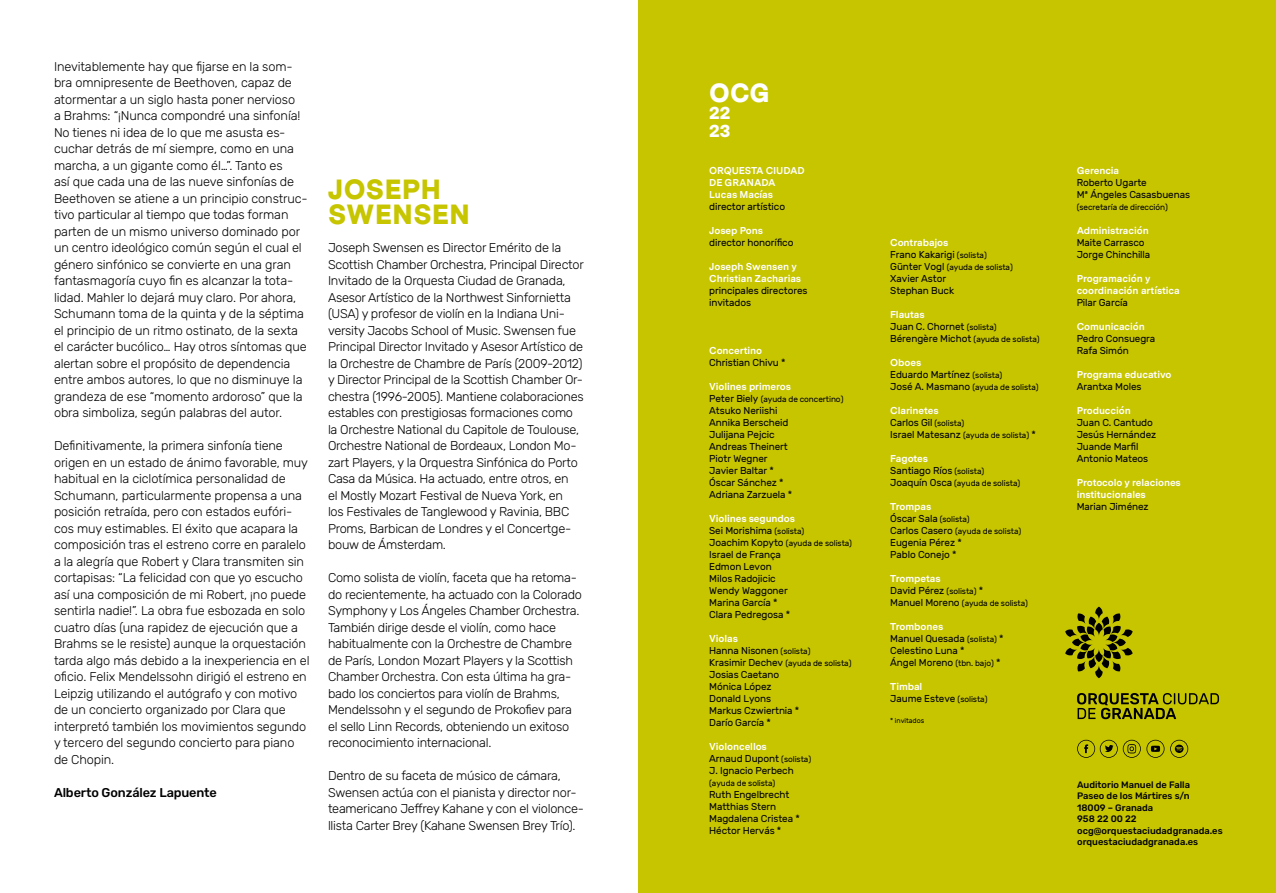
<style>
.page{position:relative;width:1276px;height:893px;background:#fff}
.page>*{position:absolute;margin:0;border:0;box-sizing:border-box;transform-origin:0 0}
.t1{font:900 27.75px/25.5px "Messina Sans";letter-spacing:.01em;color:#c6c500}
.t2{font:900 26.25px "Messina Sans";color:#fff}
.t3{font:900 17.7px/18px "Messina Sans";color:#fff}
.t4{font:300 12.75px/16.5px "Rubik";letter-spacing:-.02em;color:#000}
.t5{font:500 12.75px "Rubik";letter-spacing:-.01em;color:#000}
.t6{font:10.05px/12px "Rubik";letter-spacing:-.01em;color:#000}
.t7{font:700 10.05px/12px "Messina Sans";letter-spacing:-.01em;color:#fff}
.t8{font:500 9.3px/11.6px "Rubik";color:#000}
.t9{font:8.25px "Rubik";letter-spacing:-.01em;color:#000}
.t10{font:7.05px "Rubik";letter-spacing:-.01em;color:#000}
.s1{font-size:8.25px}
.s2{font-size:10.05px}
</style>
<div class="page">
<div style="left:638px;top:0;width:638px;height:893px;background:#c6c500"></div>
<svg style="left:1077px;top:740px;width:63px;height:18px"></svg>
<svg style="left:1146px;top:740px;width:18px;height:18px"></svg>
<svg style="left:1170px;top:740px;width:18px;height:18px"></svg>
<svg style="left:1077px;top:693px;width:142px;height:26px"></svg>
<svg style="left:1065px;top:607px;width:67px;height:71px"></svg>
<p class="t4" style="left:54px;top:58px;width:255px">Inevitablemente hay que fijarse en la som&shy;bra omnipresente de Beethoven, capaz de atormentar a un siglo hasta poner nervioso<br>a Brahms: “¡Nunca compondré una sinfonía!<br>No tienes ni idea de lo que me asusta es&shy;cuchar detrás de mí siempre, como en una marcha, a un gigante como él…”. Tanto es<br>así que cada una de las nueve sinfonías de Beethoven se atiene a un principio construc&shy;tivo particular al tiempo que todas forman parten de un mismo universo dominado por un centro ideológico común según el cual el género sinfónico se convierte en una gran fantasmagoría cuyo fin es alcanzar la tota&shy;lidad. Mahler lo dejará muy claro. Por ahora, Schumann toma de la quinta y de la séptima el principio de un ritmo ostinato, de la sexta el carácter bucólico… Hay otros síntomas que alertan sobre el propósito de dependencia entre ambos autores, lo que no disminuye la grandeza de ese “momento ardoroso” que la obra simboliza, según palabras del autor.</p>
<p class="t4" style="left:54px;top:438px;width:257px">Definitivamente, la primera sinfonía tiene origen en un estado de ánimo favorable, muy habitual en la ciclotímica personalidad de Schumann, particularmente propensa a una posición retraída, pero con estados eufóri&shy;cos muy estimables. El éxito que acapara la composición tras el estreno corre en paralelo a la alegría que Robert y Clara transmiten sin cortapisas: “La felicidad con que yo escucho así una composición de mi Robert, ¡no puede sentirla nadie!”. La obra fue esbozada en solo cuatro días (una rapidez de ejecución que a Brahms se le resiste) aunque la orquestación tarda algo más debido a la inexperiencia en el oficio. Felix Mendelssohn dirigió el estreno en Leipzig utilizando el autógrafo y con motivo de un concierto organizado por Clara que interpretó también los movimientos segundo y tercero del segundo concierto para piano de Chopin.</p>
<p class="t5" style="left:54px;top:785px;width:164px">Alberto González Lapuente</p>
<h2 class="t2" style="left:709px;top:73px;width:62px">OCG</h2>
<h3 class="t3" style="left:709px;top:103px;width:23px">22<br>23</h3>
<p class="t7" style="left:709px;top:164px;width:97px">ORQUESTA CIUDAD<br>DE GRANADA<br>Lucas Macías</p>
<p class="t6" style="left:709px;top:201px;width:77px">director artístico</p>
<p class="t7" style="left:709px;top:224px;width:55px">Josep Pons</p>
<p class="t6" style="left:709px;top:237px;width:86px">director honorífico</p>
<p class="t7" style="left:709px;top:260px;width:93px">Joseph Swensen y<br>Christian Zacharias</p>
<p class="t6" style="left:709px;top:285px;width:100px">principales directores invitados</p>
<p class="t7" style="left:1076px;top:164px;width:44px">Gerencia</p>
<p class="t6" style="left:1076px;top:177px;width:115px">Roberto Ugarte<br>Mª Ángeles Casasbuenas</p>
<p class="t9" style="left:1076px;top:202px;width:93px">(secretaría de dirección)</p>
<p class="t7" style="left:1076px;top:224px;width:74px">Administración</p>
<p class="t6" style="left:1076px;top:237px;width:75px">Maite Carrasco<br>Jorge Chinchilla</p>
<p class="t7" style="left:1076px;top:272px;width:105px">Programación y coordinación artística</p>
<p class="t6" style="left:1076px;top:297px;width:53px">Pilar García</p>
<p class="t7" style="left:1076px;top:320px;width:70px">Comunicación</p>
<p class="t6" style="left:1076px;top:333px;width:80px">Pedro Consuegra<br>Rafa Simón</p>
<p class="t7" style="left:1076px;top:368px;width:96px">Programa educativo</p>
<p class="t6" style="left:1076px;top:381px;width:66px">Arantxa Moles</p>
<p class="t7" style="left:1076px;top:404px;width:56px">Producción</p>
<p class="t6" style="left:1076px;top:417px;width:81px">Juan C. Cantudo<br>Jesús Hernández<br>Juande Marfil<br>Antonio Mateos</p>
<p class="t7" style="left:1076px;top:476px;width:106px">Protocolo y relaciones institucionales</p>
<p class="t6" style="left:1076px;top:501px;width:73px">Marian Jiménez</p>
<h1 class="t1" style="left:328px;top:175px;width:144px">JOSEPH<br>SWENSEN</h1>
<p class="t4" style="left:328px;top:240px;width:257px">Joseph Swensen es Director Emérito de la Scottish Chamber Orchestra, Principal Director Invitado de la Orquesta Ciudad de Granada, Asesor Artístico de la Northwest Sinfornietta (USA) y profesor de violín en la Indiana Uni&shy;versity Jacobs School of Music. Swensen fue Principal Director Invitado y Asesor Artístico de la Orchestre de Chambre de París (2009-2012) y Director Principal de la Scottish Chamber Or&shy;chestra (1996-2005). Mantiene colaboraciones estables con prestigiosas formaciones como la Orchestre National du Capitole de Toulouse, Orchestre National de Bordeaux, London Mo&shy;zart Players, y la Orquestra Sinfónica do Porto Casa da Música. Ha actuado, entre otros, en<br>el Mostly Mozart Festival de Nueva York, en<br>los Festivales de Tanglewood y Ravinia, BBC Proms, Barbican de Londres y el Concertge&shy;bouw de Ámsterdam.</p>
<p class="t4" style="left:328px;top:570px;width:255px">Como solista de violín, faceta que ha retoma&shy;do recientemente, ha actuado con la Colorado Symphony y Los Ángeles Chamber Orchestra.<br>También dirige desde el violín, como hace habitualmente con la Orchestre de Chambre de París, London Mozart Players y la Scottish Chamber Orchestra. Con esta última ha gra&shy;bado los conciertos para violín de Brahms, Mendelssohn y el segundo de Prokofiev para el sello Linn Records, obteniendo un exitoso reconocimiento internacional.</p>
<p class="t4" style="left:328px;top:768px;width:257px">Dentro de su faceta de músico de cámara, Swensen actúa con el pianista y director nor&shy;teamericano Jeffrey Kahane y con el violonce&shy;llista Carter Brey (Kahane Swensen Brey Trío).</p>
<p class="t8" style="left:1077px;top:779px;width:147px">Auditorio Manuel de Falla<br>Paseo de los Mártires s/n<br>18009 – Granada<br>958 22 00 22 ocg@orquestaciudadgranada.es orquestaciudadgranada.es</p>
<p class="t7" style="left:890px;top:236px;width:60px">Contrabajos</p>
<p class="t6" style="left:890px;top:248px;width:98px">Frano Kakarigi <span class="s1">(solista)</span></p>
<p class="t9" style="left:890px;top:262px;width:124px"><span class="s2">Günter Vogl</span> (ayuda de solista)</p>
<p class="t6" style="left:890px;top:272px;width:65px">Xavier Astor<br>Stephan Buck</p>
<p class="t7" style="left:890px;top:308px;width:36px">Flautas</p>
<p class="t6" style="left:890px;top:320px;width:108px">Juan C. Chornet <span class="s1">(solista)</span></p>
<p class="t9" style="left:890px;top:334px;width:151px"><span class="s2">Bérengère Michot</span> (ayuda de solista)</p>
<p class="t7" style="left:890px;top:356px;width:33px">Oboes</p>
<p class="t6" style="left:890px;top:368px;width:114px">Eduardo Martínez <span class="s1">(solista)</span></p>
<p class="t9" style="left:890px;top:382px;width:150px"><span class="s2">José A. Masmano</span> (ayuda de solista)</p>
<p class="t7" style="left:890px;top:404px;width:50px">Clarinetes</p>
<p class="t6" style="left:890px;top:416px;width:76px">Carlos Gil <span class="s1">(solista)</span></p>
<p class="t9" style="left:890px;top:430px;width:147px"><span class="s2">Israel Matesanz</span> (ayuda de solista) <span class="s2">*</span></p>
<p class="t7" style="left:890px;top:452px;width:39px">Fagotes</p>
<p class="t6" style="left:890px;top:464px;width:95px">Santiago Ríos <span class="s1">(solista)</span></p>
<p class="t9" style="left:890px;top:478px;width:131px"><span class="s2">Joaquín Osca</span> (ayuda de solista)</p>
<p class="t7" style="left:890px;top:500px;width:43px">Trompas</p>
<p class="t6" style="left:890px;top:512px;width:81px">Óscar Sala <span class="s1">(solista)</span></p>
<p class="t9" style="left:890px;top:526px;width:132px"><span class="s2">Carlos Casero</span> (ayuda de solista)</p>
<p class="t6" style="left:890px;top:536px;width:73px">Eugenia Pérez *<br>Pablo Conejo *</p>
<p class="t7" style="left:890px;top:572px;width:52px">Trompetas</p>
<p class="t6" style="left:890px;top:584px;width:94px">David Pérez <span class="s1">(solista)</span> *</p>
<p class="t9" style="left:890px;top:598px;width:139px"><span class="s2">Manuel Moreno</span> (ayuda de solista)</p>
<p class="t7" style="left:890px;top:620px;width:54px">Trombones</p>
<p class="t6" style="left:890px;top:632px;width:115px">Manuel Quesada <span class="s1">(solista)</span> *<br>Celestino Luna *<br>Ángel Moreno <span class="s1">(tbn. bajo)</span> *</p>
<p class="t7" style="left:890px;top:680px;width:34px">Timbal</p>
<p class="t6" style="left:890px;top:692px;width:99px">Jaume Esteve <span class="s1">(solista)</span></p>
<p class="t10" style="left:890px;top:716px;width:35px">* invitados</p>
<p class="t7" style="left:709px;top:344px;width:54px">Concertino</p>
<p class="t6" style="left:709px;top:357px;width:78px">Christian Chivu *</p>
<p class="t7" style="left:709px;top:380px;width:83px">Violines primeros</p>
<p class="t9" style="left:709px;top:394px;width:136px"><span class="s2">Peter Biely</span> (ayuda de concertino)</p>
<p class="t6" style="left:709px;top:405px;width:85px">Atsuko Neriishi<br>Annika Berscheid<br>Julijana Pejcic<br>Andreas Theinert<br>Piotr Wegner<br>Javier Baltar *<br>Óscar Sánchez *<br>Adriana Zarzuela *</p>
<p class="t7" style="left:709px;top:512px;width:87px">Violines segundos</p>
<p class="t6" style="left:709px;top:525px;width:97px">Sei Morishima <span class="s1">(solista)</span></p>
<p class="t9" style="left:709px;top:538px;width:144px"><span class="s2">Joachim Kopyto</span> (ayuda de solista)</p>
<p class="t6" style="left:709px;top:549px;width:82px">Israel de França<br>Edmon Levon<br>Milos Radojicic<br>Wendy Waggoner<br>Marina García *<br>Clara Pedregosa *</p>
<p class="t7" style="left:709px;top:632px;width:30px">Violas</p>
<p class="t6" style="left:709px;top:645px;width:103px">Hanna Nisonen <span class="s1">(solista)</span></p>
<p class="t9" style="left:709px;top:658px;width:144px"><span class="s2">Krasimir Dechev</span> (ayuda de solista)</p>
<p class="t6" style="left:709px;top:669px;width:92px">Josias Caetano<br>Mónica López<br>Donald Lyons<br>Markus Czwiertnia *<br>Darío García *</p>
<p class="t7" style="left:709px;top:740px;width:59px">Violoncellos</p>
<p class="t6" style="left:709px;top:753px;width:103px">Arnaud Dupont <span class="s1">(solista)<br></span>J. Ignacio Perbech</p>
<p class="t9" style="left:709px;top:778px;width:68px">(ayuda de solista)</p>
<p class="t6" style="left:709px;top:789px;width:92px">Ruth Engelbrecht<br>Matthias Stern<br>Magdalena Cristea *<br>Héctor Hervás *</p>
</div>
